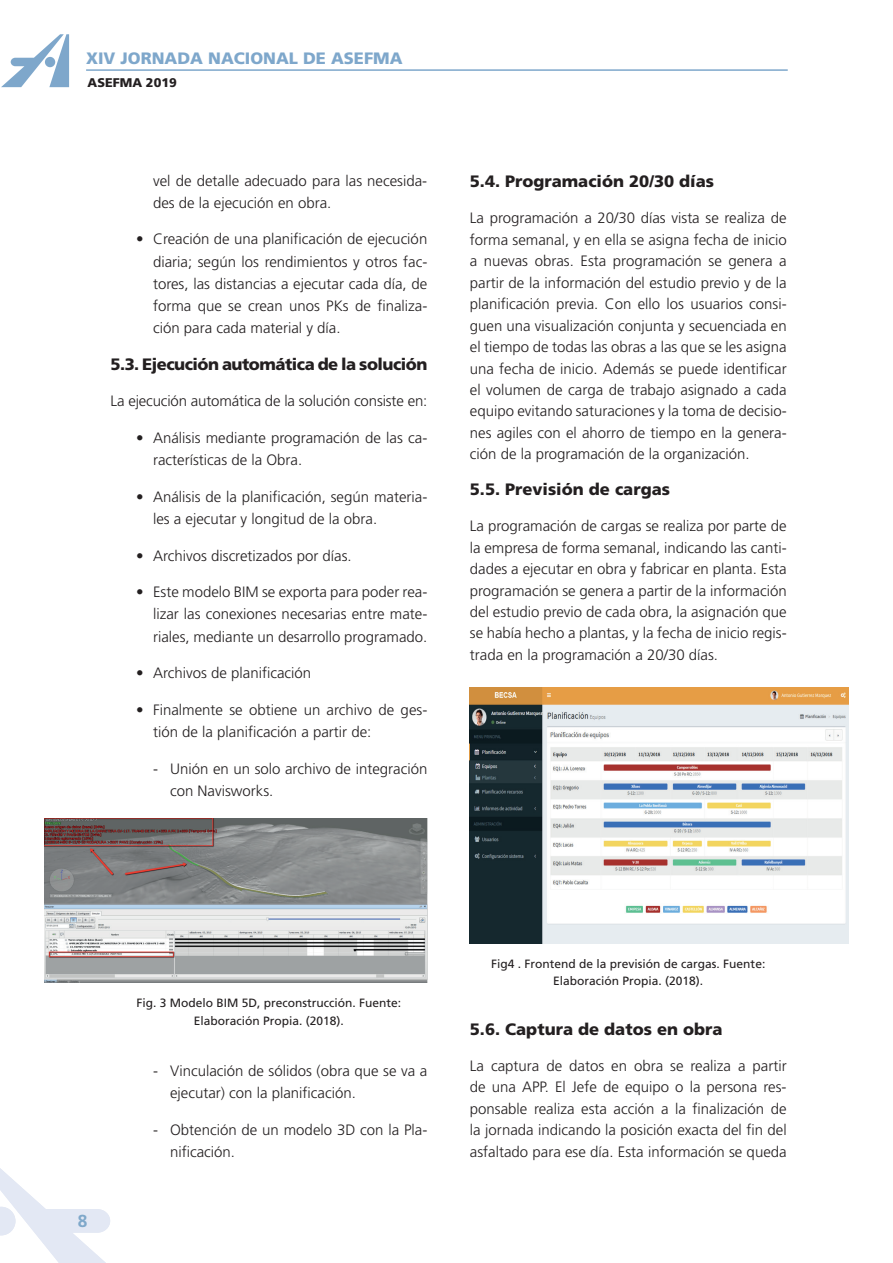
<style>
.page{position:relative;width:893px;height:1263px;background:#fff}
.page>*{position:absolute;margin:0;border:0;box-sizing:border-box;transform-origin:0 0}
.t1{font:700 17.4px "Frutiger";color:#7fa8ca}
.t2{font:900 16.5px "Frutiger";color:#231f20}
.t3{font:900 16.5px "Frutiger";letter-spacing:-.03em;color:#231f20}
.t4{font:900 16.5px "Frutiger";color:#7ea7cb}
.t5{font:300 15px/21.5px "Frutiger";color:#231f20}
.t6{font:900 12.6px "Frutiger";color:#231f20}
.t7{font:12px/17.7px "Frutiger";color:#231f20;text-align:center}
</style>
<div class="page">
<hr style="left:86px;top:69px;width:702px;height:2px;background:#7ea7cb">
<svg style="left:1px;top:34px;width:68px;height:53px"></svg>
<svg style="left:0;top:1168px;width:110px;height:95px"></svg>
<img style="left:45px;top:818px;width:382px;height:164px">
<img style="left:470px;top:687px;width:378px;height:257px">
<p class="t4" style="left:86px;top:49px;width:318px">XIV JORNADA NACIONAL DE ASEFMA</p>
<p class="t6" style="left:88px;top:75px;width:91px">ASEFMA 2019</p>
<p class="t5" style="left:153px;top:170px;width:276px;line-height:22.2px">vel de detalle adecuado para las necesida&shy;des de la ejecución en obra.</p>
<p class="t5" style="left:153px;top:228px;width:276px;line-height:22.2px;text-align:justify;text-indent:-17px">• Creación de una planificación de ejecución diaria; según los rendimientos y otros fac&shy;tores, las distancias a ejecutar cada día, de forma que se crean unos PKs de finaliza&shy;ción para cada material y día.</p>
<p class="t3" style="left:111px;top:354px;width:318px">5.3. Ejecución automática de la solución</p>
<p class="t5" style="left:111px;top:391px;width:318px">La ejecución automática de la solución consiste en:</p>
<p class="t5" style="left:153px;top:427px;width:276px;line-height:22.2px;text-indent:-17px">• Análisis mediante programación de las ca&shy;racterísticas de la Obra.</p>
<p class="t5" style="left:153px;top:486px;width:276px;line-height:22.2px;text-indent:-17px">• Análisis de la planificación, según materia&shy;les a ejecutar y longitud de la obra.</p>
<p class="t5" style="left:136px;top:545px;width:217px">• Archivos discretizados por días.</p>
<p class="t5" style="left:153px;top:581px;width:276px;line-height:22.2px;text-align:justify;text-indent:-17px">• Este modelo BIM se exporta para poder rea&shy;lizar las conexiones necesarias entre mate&shy;riales, mediante un desarrollo programado.</p>
<p class="t5" style="left:136px;top:662px;width:177px">• Archivos de planificación</p>
<p class="t5" style="left:153px;top:699px;width:276px;line-height:22.2px;text-indent:-17px">• Finalmente se obtiene un archivo de ges&shy;tión de la planificación a partir de:</p>
<p class="t5" style="left:170px;top:757px;width:259px;line-height:22.2px;text-indent:-17px">- Unión en un solo archivo de integración con Navisworks.</p>
<p class="t2" style="left:470px;top:172px;width:246px">5.4. Programación 20/30 días</p>
<p class="t5" style="left:470px;top:208px;width:318px;text-align:justify">La programación a 20/30 días vista se realiza de forma semanal, y en ella se asigna fecha de inicio a nuevas obras. Esta programación se genera a partir de la información del estudio previo y de la planificación previa. Con ello los usuarios consi&shy;guen una visualización conjunta y secuenciada en el tiempo de todas las obras a las que se les asigna una fecha de inicio. Además se puede identificar el volumen de carga de trabajo asignado a cada equipo evitando saturaciones y la toma de decisio&shy;nes agiles con el ahorro de tiempo en la genera&shy;ción de la programación de la organización.</p>
<p class="t2" style="left:470px;top:479px;width:202px">5.5. Previsión de cargas</p>
<p class="t5" style="left:470px;top:515px;width:318px;text-align:justify">La programación de cargas se realiza por parte de la empresa de forma semanal, indicando las canti&shy;dades a ejecutar en obra y fabricar en planta. Esta programación se genera a partir de la información del estudio previo de cada obra, la asignación que se había hecho a plantas, y la fecha de inicio regis&shy;trada en la programación a 20/30 días.</p>
<p class="t1" style="left:78px;top:1211px;width:11px">8</p>
<p class="t7" style="left:137px;top:994px;width:266px">Fig. 3 Modelo BIM 5D, preconstrucción. Fuente:<br>Elaboración Propia. (2018).</p>
<p class="t5" style="left:170px;top:1060px;width:259px;line-height:22.2px;text-indent:-17px">- Vinculación de sólidos (obra que se va a ejecutar) con la planificación.</p>
<p class="t5" style="left:170px;top:1118px;width:259px;line-height:22.2px;text-indent:-17px">- Obtención de un modelo 3D con la Pla&shy;nificación.</p>
<p class="t7" style="left:491px;top:955px;width:276px;line-height:17px">Fig4 . Frontend de la previsión de cargas. Fuente:<br>Elaboración Propia. (2018).</p>
<p class="t2" style="left:470px;top:1019px;width:254px">5.6. Captura de datos en obra</p>
<p class="t5" style="left:470px;top:1055px;width:318px;text-align:justify">La captura de datos en obra se realiza a partir de una APP. El Jefe de equipo o la persona res&shy;ponsable realiza esta acción a la finalización de la jornada indicando la posición exacta del fin del asfaltado para ese día. Esta información se queda</p>
</div>
